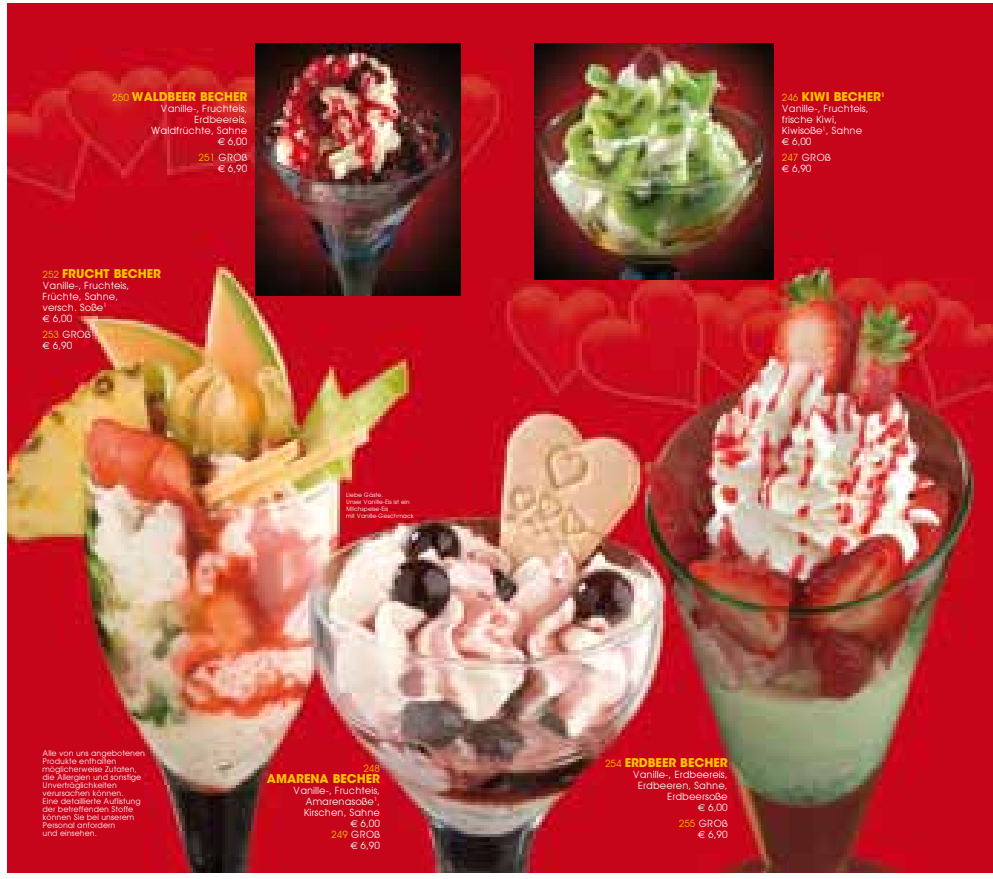
<style>
.page{position:relative;width:993px;height:879px;background:#fff}
.page>*{position:absolute;margin:0;border:0;box-sizing:border-box;transform-origin:0 0}
.t1{font:700 12px "ITC Avant Garde Std";color:#fcc400}
.t2{font:10px/11px "Avant Garde";color:#fff;text-align:right}
.t3{font:10px "Avant Garde";color:#fcc400}
.t4{font:8px/8px "Avant Garde";color:#fff}
.t5{font:6px/7px "Avant Garde";color:#fff}
.t6{font:700 6px "ITC Avant Garde Std";color:#fcc400}
.s1{font-family:"Avant Garde";font-weight:400;font-size:10px}
.s2{font-family:"Euro Sans"}
.s3{color:#fcc400}
.s4{font-family:"ITC Avant Garde Std";font-weight:700;font-size:12px}
</style>
<div class="page">
<img style="left:8px;top:3px;width:983px;height:869px">
<img style="left:534px;top:43px;width:238px;height:236px">
<img style="left:255px;top:43px;width:205px;height:252px">
<p class="t1" style="left:112px;top:89px;width:30px"><span class="s1">250</span> WALD</p>
<p class="t1" style="left:167px;top:89px;width:16px">BEER</p>
<p class="t1" style="left:200px;top:89px;width:17px">BECHER</p>
<p class="t2" style="left:151px;top:103px;width:98px">Vanille-, Fruchteis,<br>Erdbeereis,<br>Waldfrüchte, Sahne<br><span class="s2">A</span> 6,00</p>
<p class="t2" style="left:198px;top:152px;width:50px"><span class="s3">251</span> GROß<br><span class="s2">A</span> 6,90</p>
<p class="t1" style="left:43px;top:265px;width:36px"><span class="s1">252</span> FRUCH</p>
<p class="t1" style="left:104px;top:265px;width:27px">T BECHER</p>
<p class="t2" style="left:43px;top:279px;width:88px;text-align:left">Vanille-, Fruchteis,<br>Früchte, Sahne, versch. Soße<sup>1<br></sup><span class="s2">A</span> 6,00</p>
<p class="t2" style="left:43px;top:328px;width:50px;text-align:left"><span class="s3">253</span> GROß<br><span class="s2">A</span> 6,90</p>
<p class="t5" style="left:346px;top:491px;width:69px">Liebe Gäste.<br>Unser Vanille-Eis ist ein<br>Milchspeise-Eis<br>mit Vanille-Geschmack</p>
<p class="t4" style="left:43px;top:749px;width:104px">Alle von uns angebotenen<br>Produkte enthalten möglicherweise Zutaten, die Allergien und sonstige<br>Unverträglichkeiten verursachen können.<br>Eine detaillierte Auflistung der betreffenden Stoffe können Sie bei unserem<br>Personal anfordern<br>und einsehen.</p>
<p class="t3" style="left:363px;top:762px;width:18px">248</p>
<p class="t1" style="left:267px;top:770px;width:30px">AMARENA</p>
<p class="t1" style="left:332px;top:770px;width:17px">BECHER</p>
<p class="t2" style="left:293px;top:784px;width:88px">Vanille-, Fruchteis,<br>Amarenasoße<sup>1</sup>,<br>Kirschen, Sahne<br><span class="s2">A</span> 6,00<br><span class="s3">249</span> GROß<br><span class="s2">A</span> 6,90</p>
<p class="t1" style="left:781px;top:89px;width:28px"><span class="s1">246</span> KIWI</p>
<p class="t1" style="left:833px;top:89px;width:17px">BECHER</p>
<p class="t6" style="left:880px;top:91px;width:5px">1</p>
<p class="t2" style="left:781px;top:103px;width:88px;text-align:left">Vanille-, Fruchteis, frische Kiwi,<br>Kiwisoße<sup>1</sup>, Sahne<br><span class="s2">A</span> 6,00</p>
<p class="t2" style="left:781px;top:152px;width:50px;text-align:left"><span class="s3">247</span> GROß<br><span class="s2">A</span> 6,90</p>
<p class="t3" style="left:605px;top:758px;width:28px">254 <span class="s4">ERD</span></p>
<p class="t1" style="left:647px;top:755px;width:16px">BEER</p>
<p class="t1" style="left:680px;top:755px;width:17px">BECHER</p>
<p class="t2" style="left:632px;top:769px;width:96px">Vanille-, Erdbeereis,<br>Erdbeeren, Sahne,<br>Erdbeersoße<br><span class="s2">A</span> 6,00</p>
<p class="t2" style="left:678px;top:818px;width:50px"><span class="s3">255</span> GROß<br><span class="s2">A</span> 6,90</p>
</div>
